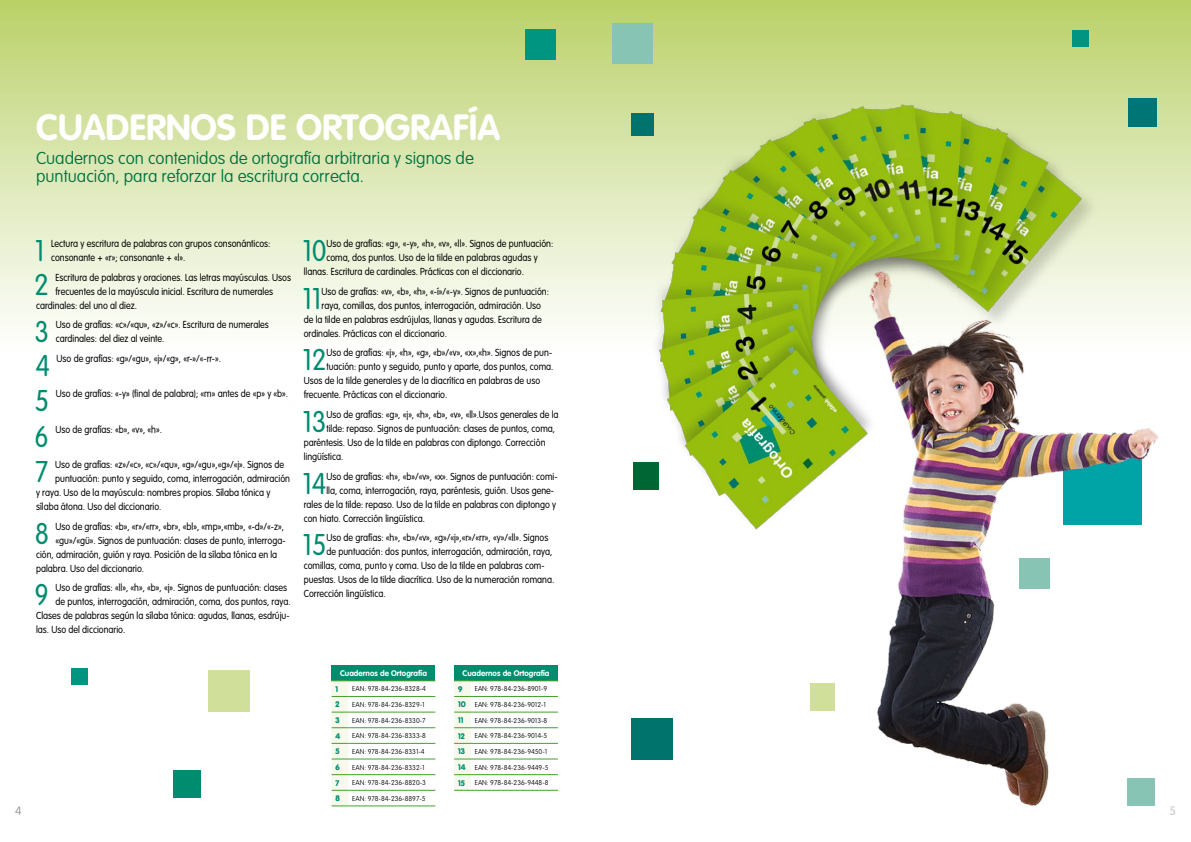
<style>
.page{position:relative;width:1191px;height:842px;background:#fff}
.page>*{position:absolute;margin:0;border:0;box-sizing:border-box;transform-origin:0 0}
.t1{font:700 36px "VAG Rounded";color:#fff}
.t2{font:300 29.5px "VAG Rounded";color:#008c6f;scale:.9 1}
.t3{font:100 17px/18px "VAG Rounded";color:#007140}
.t4{font:300 12px "VAG Rounded";color:#9c9e9f}
.t5{font:300 12px "VAG Rounded";color:#c6c7c8}
.t6{font:300 10px/14px "VAG Rounded";color:#000;scale:.9 1}
.t7{font:700 8px "VAG Rounded";color:#fff}
.t8{font:900 8px "VAG Rounded";color:#008d6f}
.t9{font:100 7px "VAG Rounded";color:#000}
.s1{font-weight:900;font-size:8px;color:#008d6f}
</style>
<div class="page">
<div style="left:0;top:1px;width:1190px;height:355px;background:linear-gradient(to bottom,#bbd16b,#fff)"></div>
<div style="left:631px;top:113px;width:22px;height:23px;background:#00746c"></div>
<div style="left:1128px;top:98px;width:28px;height:28px;background:#007576"></div>
<div style="left:612px;top:23px;width:41px;height:41px;background:#88c4b3"></div>
<div style="left:1072px;top:30px;width:16px;height:16px;background:#009580"></div>
<div style="left:71px;top:668px;width:16px;height:16px;background:#009580"></div>
<div style="left:173px;top:770px;width:28px;height:28px;background:#008c6f"></div>
<div style="left:631px;top:718px;width:42px;height:42px;background:#00746c"></div>
<div style="left:525px;top:29px;width:31px;height:31px;background:#009580"></div>
<div style="left:208px;top:670px;width:41px;height:42px;background:#d0df99"></div>
<div style="left:633px;top:462px;width:25px;height:27px;background:#063"></div>
<div style="left:331px;top:665px;width:104px;height:16px;background:#008d6f"></div>
<hr style="left:348px;top:681px;width:87px;height:1px;background:#44a12b">
<hr style="left:348px;top:696px;width:87px;height:1px;background:#44a12b">
<hr style="left:348px;top:712px;width:87px;height:1px;background:#44a12b">
<hr style="left:348px;top:727px;width:87px;height:1px;background:#44a12b">
<hr style="left:348px;top:743px;width:87px;height:1px;background:#44a12b">
<hr style="left:348px;top:759px;width:87px;height:1px;background:#44a12b">
<hr style="left:348px;top:774px;width:87px;height:1px;background:#44a12b">
<hr style="left:348px;top:790px;width:87px;height:1px;background:#44a12b">
<svg style="left:331px;top:681px;width:17px;height:126px;background:#eaf3e0"></svg>
<hr style="left:348px;top:806px;width:87px;height:1px;background:#44a12b">
<img style="left:810px;top:230px;width:380px;height:576px">
<div style="left:454px;top:665px;width:104px;height:16px;background:#008d6f"></div>
<hr style="left:471px;top:681px;width:87px;height:1px;background:#44a12b">
<hr style="left:471px;top:696px;width:87px;height:1px;background:#44a12b">
<hr style="left:471px;top:712px;width:87px;height:1px;background:#44a12b">
<hr style="left:471px;top:727px;width:87px;height:1px;background:#44a12b">
<hr style="left:471px;top:743px;width:87px;height:1px;background:#44a12b">
<hr style="left:471px;top:759px;width:87px;height:1px;background:#44a12b">
<hr style="left:471px;top:774px;width:87px;height:1px;background:#44a12b">
<svg style="left:454px;top:681px;width:17px;height:110px;background:#eaf3df"></svg>
<hr style="left:471px;top:790px;width:87px;height:1px;background:#44a12b">
<img style="left:644px;top:98px;width:461px;height:438px">
<h1 class="t1" style="left:36px;top:106px;width:465px">CUADERNOS DE ORTOGRAFÍA</h1>
<h3 class="t3" style="left:36px;top:149px;width:439px">Cuadernos con contenidos de ortografía arbitraria y signos de puntuación, para reforzar la escritura correcta.</h3>
<h2 class="t2" style="left:35px;top:234px;width:12px">1</h2>
<p class="t6" style="left:51px;top:236px;width:245px">Lectura y escritura de palabras con grupos consonánticos: consonante + «r»; consonante + «l».</p>
<h2 class="t2" style="left:35px;top:267px;width:17px">2</h2>
<p class="t6" style="left:56px;top:270px;width:263px">Escritura de palabras y oraciones. Las letras mayúsculas. Usos</p>
<p class="t6" style="left:56px;top:284px;width:243px">frecuentes de la mayúscula inicial. Escritura de numerales</p>
<p class="t6" style="left:36px;top:298px;width:114px">cardinales: del uno al diez.</p>
<h2 class="t2" style="left:35px;top:315px;width:17px">3</h2>
<p class="t6" style="left:56px;top:318px;width:238px">Uso de grafías: «c»/«qu», «z»/«c». Escritura de numerales cardinales: del diez al veinte.</p>
<h2 class="t2" style="left:36px;top:349px;width:17px">4</h2>
<p class="t6" style="left:57px;top:351px;width:184px">Uso de grafías: «g»/«gu», «j»/«g», «r-»/«-rr-».</p>
<h2 class="t2" style="left:35px;top:384px;width:17px">5</h2>
<p class="t6" style="left:56px;top:387px;width:260px">Uso de grafías: «-y» (final de palabra); «m» antes de «p» y «b».</p>
<h2 class="t2" style="left:35px;top:419px;width:17px">6</h2>
<p class="t6" style="left:55px;top:422px;width:120px">Uso de grafías: «b», «v», «h».</p>
<h2 class="t2" style="left:35px;top:455px;width:16px">7</h2>
<p class="t6" style="left:55px;top:457px;width:256px">Uso de grafías: «z»/«c», «c»/«qu», «g»/«gu»,«g»/«j». Signos de</p>
<p class="t6" style="left:55px;top:471px;width:262px">puntuación: punto y seguido, coma, interrogación, admiración</p>
<p class="t6" style="left:36px;top:485px;width:262px">y raya. Uso de la mayúscula: nombres propios. Sílaba tónica y</p>
<p class="t6" style="left:36px;top:499px;width:141px">sílaba átona. Uso del diccionario.</p>
<h2 class="t2" style="left:35px;top:516px;width:17px">8</h2>
<p class="t6" style="left:56px;top:519px;width:255px">Uso de grafías: «b», «r»/«rr», «br», «bl», «mp»,«mb», «-d»/«-z»,</p>
<p class="t6" style="left:56px;top:533px;width:257px">«gu»/«gü». Signos de puntuación: clases de punto, interroga-</p>
<p class="t6" style="left:36px;top:547px;width:270px">ción, admiración, guión y raya. Posición de la sílaba tónica en la</p>
<p class="t6" style="left:36px;top:561px;width:122px">palabra. Uso del diccionario.</p>
<h2 class="t2" style="left:35px;top:578px;width:17px">9</h2>
<p class="t6" style="left:55px;top:581px;width:259px">Uso de grafías: «ll», «h», «b», «j». Signos de puntuación: clases</p>
<p class="t6" style="left:55px;top:595px;width:263px">de puntos, interrogación, admiración, coma, dos puntos, raya.</p>
<p class="t6" style="left:36px;top:609px;width:283px">Clases de palabras según la sílaba tónica: agudas, llanas, esdrúju-</p>
<p class="t6" style="left:36px;top:623px;width:101px">las. Uso del diccionario.</p>
<h2 class="t2" style="left:303px;top:234px;width:28px">10</h2>
<p class="t6" style="left:326px;top:236px;width:254px">Uso de grafías: «g», «-y», «h», «v», «ll». Signos de puntuación:</p>
<p class="t6" style="left:326px;top:250px;width:236px">coma, dos puntos. Uso de la tilde en palabras agudas y</p>
<p class="t6" style="left:304px;top:264px;width:246px">llanas. Escritura de cardinales. Prácticas con el diccionario.</p>
<h2 class="t2" style="left:303px;top:281px;width:22px">11</h2>
<p class="t6" style="left:321px;top:284px;width:254px">Uso de grafías: «v», «b», «h», «-í»/«-y». Signos de puntuación:</p>
<p class="t6" style="left:321px;top:298px;width:245px">raya, comillas, dos puntos, interrogación, admiración. Uso</p>
<p class="t6" style="left:304px;top:312px;width:266px">de la tilde en palabras esdrújulas, llanas y agudas. Escritura de</p>
<p class="t6" style="left:304px;top:326px;width:161px">ordinales. Prácticas con el diccionario.</p>
<h2 class="t2" style="left:303px;top:343px;width:28px">12</h2>
<p class="t6" style="left:326px;top:346px;width:252px">Uso de grafías: «j», «h», «g», «b»/«v», «x»,«h». Signos de pun-</p>
<p class="t6" style="left:326px;top:360px;width:254px">tuación: punto y seguido, punto y aparte, dos puntos, coma.</p>
<p class="t6" style="left:304px;top:374px;width:264px">Usos de la tilde generales y de la diacrítica en palabras de uso</p>
<p class="t6" style="left:304px;top:388px;width:161px">frecuente. Prácticas con el diccionario.</p>
<h2 class="t2" style="left:303px;top:405px;width:28px">13</h2>
<p class="t6" style="left:326px;top:407px;width:259px">Uso de grafías: «g», «j», «h», «b», «v», «ll».Usos generales de la</p>
<p class="t6" style="left:326px;top:421px;width:256px">tilde: repaso. Signos de puntuación: clases de puntos, coma,</p>
<p class="t6" style="left:304px;top:435px;width:270px">paréntesis. Uso de la tilde en palabras con diptongo. Corrección</p>
<p class="t6" style="left:304px;top:449px;width:46px">lingüística.</p>
<h2 class="t2" style="left:303px;top:466px;width:28px">14</h2>
<p class="t6" style="left:326px;top:469px;width:258px">Uso de grafías: «h», «b»/«v», «x». Signos de puntuación: comi-</p>
<p class="t6" style="left:326px;top:483px;width:254px">lla, coma, interrogación, raya, paréntesis, guión. Usos gene-</p>
<p class="t6" style="left:304px;top:497px;width:282px">rales de la tilde: repaso. Uso de la tilde en palabras con diptongo y</p>
<p class="t6" style="left:304px;top:511px;width:136px">con hiato. Corrección lingüística.</p>
<h2 class="t2" style="left:303px;top:528px;width:28px">15</h2>
<p class="t6" style="left:326px;top:531px;width:248px">Uso de grafías: «h», «b»/«v», «g»/«j»,«r»/«rr», «y»/«ll». Signos</p>
<p class="t6" style="left:326px;top:545px;width:252px">de puntuación: dos puntos, interrogación, admiración, raya,</p>
<p class="t6" style="left:304px;top:559px;width:269px">comillas, coma, punto y coma. Uso de la tilde en palabras com-</p>
<p class="t6" style="left:304px;top:573px;width:280px">puestas. Usos de la tilde diacrítica. Uso de la numeración romana.</p>
<p class="t6" style="left:304px;top:587px;width:93px">Corrección lingüística.</p>
<p class="t7" style="left:340px;top:669px;width:88px">Cuadernos de Ortografía</p>
<p class="t8" style="left:335px;top:684px;width:4px">1</p>
<p class="t9" style="left:352px;top:685px;width:75px">EAN: 978-84-236-8328-4</p>
<p class="t8" style="left:335px;top:700px;width:5px">2</p>
<p class="t9" style="left:352px;top:700px;width:74px">EAN: 978-84-236-8329-1</p>
<p class="t8" style="left:335px;top:715px;width:6px">3</p>
<p class="t9" style="left:352px;top:716px;width:75px">EAN: 978-84-236-8330-7</p>
<p class="t8" style="left:335px;top:731px;width:6px">4</p>
<p class="t9" style="left:352px;top:732px;width:75px">EAN: 978-84-236-8333-8</p>
<p class="t8" style="left:335px;top:747px;width:5px">5</p>
<p class="t9" style="left:352px;top:747px;width:74px">EAN: 978-84-236-8331-4</p>
<p class="t8" style="left:335px;top:762px;width:6px">6</p>
<p class="t9" style="left:352px;top:763px;width:74px">EAN: 978-84-236-8332-1</p>
<p class="t8" style="left:335px;top:778px;width:5px">7</p>
<p class="t9" style="left:352px;top:779px;width:75px">EAN: 978-84-236-8820-3</p>
<p class="t8" style="left:335px;top:793px;width:6px">8</p>
<p class="t9" style="left:352px;top:794px;width:75px">EAN: 978-84-236-8897-5</p>
<p class="t7" style="left:462px;top:669px;width:88px">Cuadernos de Ortografía</p>
<p class="t8" style="left:458px;top:684px;width:6px">9</p>
<p class="t9" style="left:475px;top:685px;width:74px">EAN: 978-84-236-8901-9</p>
<p class="t9" style="left:458px;top:700px;width:89px"><span class="s1">10</span> EAN: 978-84-236-9012-1</p>
<p class="t8" style="left:458px;top:715px;width:7px">11</p>
<p class="t9" style="left:475px;top:716px;width:74px">EAN: 978-84-236-9013-8</p>
<p class="t8" style="left:458px;top:731px;width:8px">12</p>
<p class="t9" style="left:475px;top:732px;width:74px">EAN: 978-84-236-9014-5</p>
<p class="t9" style="left:458px;top:747px;width:91px"><span class="s1">13</span> EAN: 978-84-236-9450-1</p>
<p class="t9" style="left:458px;top:763px;width:92px"><span class="s1">14</span> EAN: 978-84-236-9449-5</p>
<p class="t8" style="left:458px;top:778px;width:8px">15</p>
<p class="t9" style="left:475px;top:779px;width:75px">EAN: 978-84-236-9448-8</p>
<p class="t4" style="left:15px;top:804px;width:8px">4</p>
<p class="t5" style="left:1169px;top:804px;width:8px">5</p>
</div>
